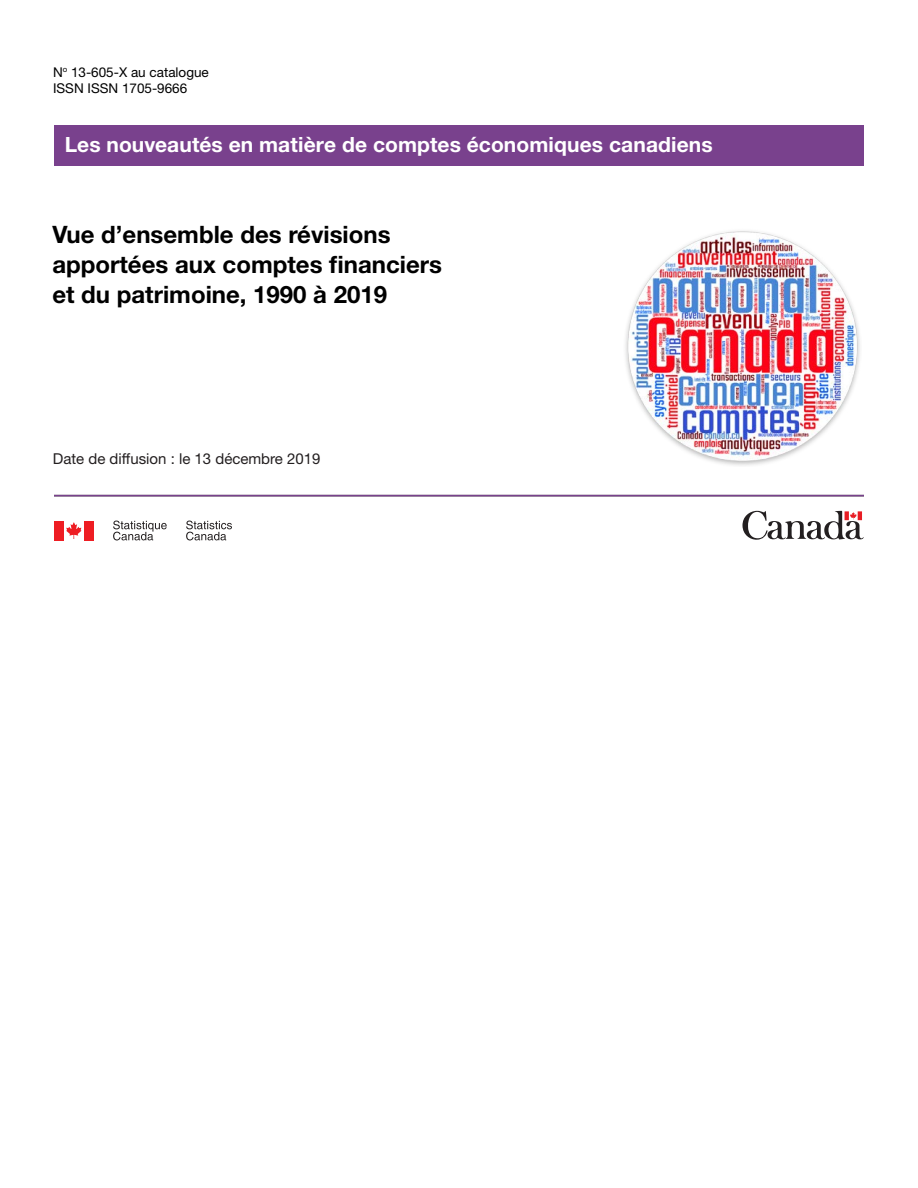
<style>
.page{position:relative;width:918px;height:1188px;background:#fff}
.page>*{position:absolute;margin:0;border:0;box-sizing:border-box;transform-origin:0 0}
.t1{font:700 24px/30px "Helvetica Neue LT Std";color:#000}
.t2{font:700 21px "Helvetica Neue LT Std";letter-spacing:.005em;color:#fff}
.t3{font:15px "Helvetica Neue LT Std";color:#231f20}
.t4{font:13.5px/16.5px "Helvetica Neue LT Std";color:#000}
</style>
<div class="page">
<svg style="left:742px;top:511px;width:122px;height:29px"></svg>
<hr style="left:54px;top:495px;width:810px;height:1px;background:#79418d">
<svg style="left:66px;top:522px;width:16px;height:17px"></svg>
<div style="left:54px;top:521px;width:10px;height:19px;background:#ee1d23"></div>
<div style="left:84px;top:521px;width:10px;height:19px;background:#ee1d23"></div>
<svg style="left:113px;top:521px;width:54px;height:19px"></svg>
<svg style="left:186px;top:521px;width:46px;height:19px"></svg>
<div style="left:54px;top:125px;width:810px;height:40px;background:#79418d"></div>
<img style="left:625px;top:231px;width:235px;height:235px">
<p class="t4" style="left:53px;top:63px;width:157px">N<sup>o</sup> 13‑605‑X au catalogue<br>ISSN ISSN 1705‑9666</p>
<p class="t2" style="left:65px;top:132px;width:649px">Les nouveautés en matière de comptes économiques canadiens</p>
<p class="t1" style="left:52px;top:219px;width:391px">Vue d’ensemble des révisions apportées aux comptes financiers et du patrimoine, 1990 à 2019</p>
<p class="t3" style="left:53px;top:449px;width:269px">Date de diffusion : le 13 décembre 2019</p>
</div>
